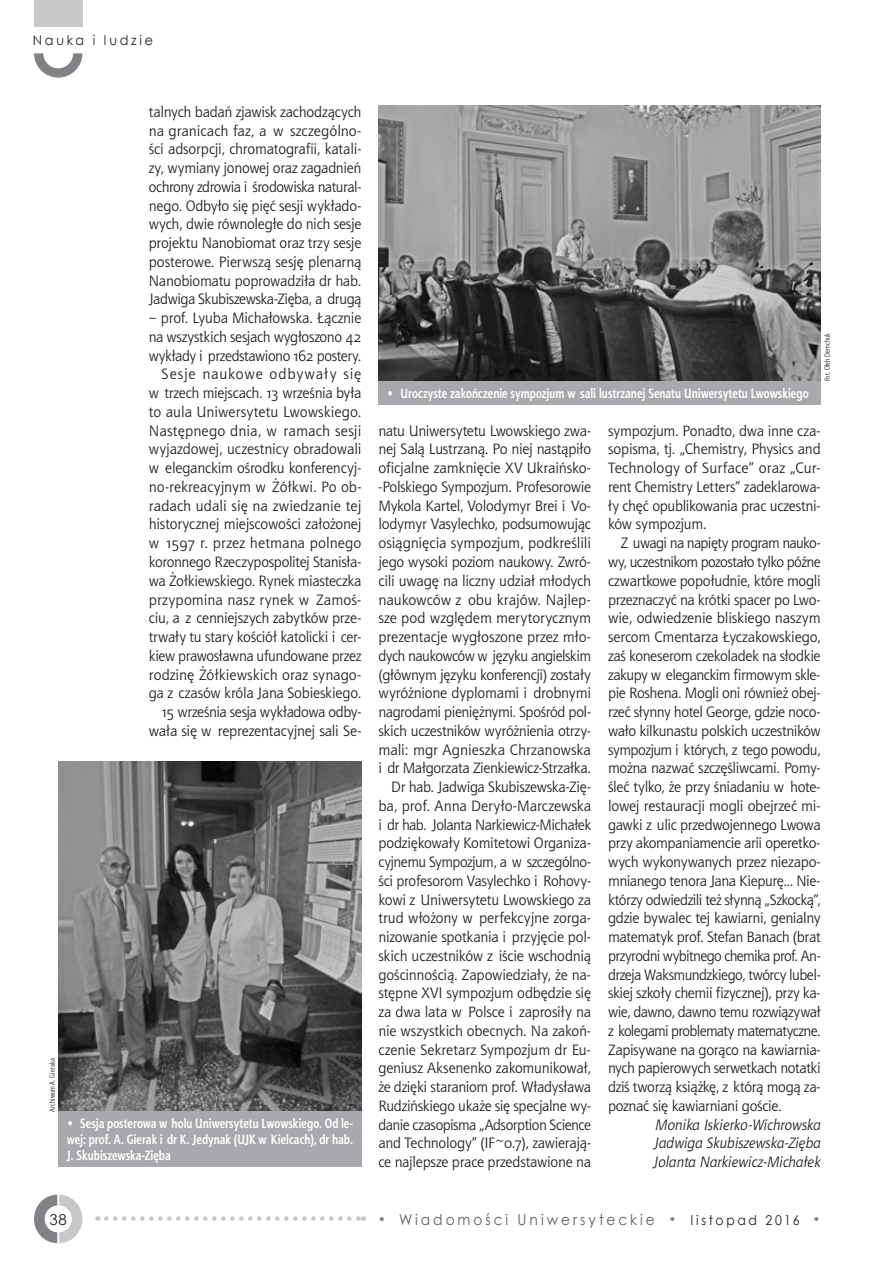
<style>
.page{position:relative;width:893px;height:1263px;background:#fff}
.page>*{position:absolute;margin:0;border:0;box-sizing:border-box;transform-origin:0 0}
.t1{font:15px/18.8px "Aerton EFN";letter-spacing:-.015em;color:#231f20;text-align:justify}
.t2{font:italic 15px/18.8px "Aerton EFN";letter-spacing:-.005em;color:#231f20;text-align:justify}
.t3{font:15px "Century Gothic";letter-spacing:.215em;color:#5f5f62;scale:.92 1}
.t4{font:15px "Century Gothic";color:#231f20}
.t5{font:700 13.5px/15.8px "Aerton Cnd EFN";letter-spacing:.005em;color:#fff;text-align:justify}
.t6{font:13.5px "Century Gothic";letter-spacing:.22em;color:#231f20;scale:.94 1}
.t7{font:7.5px "Aerton Cnd EFN";letter-spacing:.015em;color:#231f20}
.s1{font-size:13.5px;color:#808285}
.s2{font-size:13.5px;color:#231f20}
</style>
<div class="page">
<svg style="left:34px;top:1195px;width:48px;height:48px"></svg>
<div style="left:45px;top:1205px;width:27px;height:27px;background:#fff;border-radius:50%"></div>
<svg style="left:106px;top:1216px;width:258px;height:5px"></svg>
<div style="left:34px;top:0;width:48px;height:27px;background:#c7c8ca"></div>
<svg style="left:34px;top:53px;width:48px;height:25px"></svg>
<div style="left:43px;top:38px;width:30px;height:30px;background:#fff;border-radius:50%"></div>
<img style="left:58px;top:762px;width:303px;height:350px">
<img style="left:378px;top:105px;width:443px;height:276px">
<div style="left:58px;top:1112px;width:303px;height:55px;background:#a8a9ad"></div>
<div style="left:378px;top:381px;width:443px;height:24px;background:#a8a9ad"></div>
<p class="t6" style="left:33px;top:31px;width:130px">Nauka i ludzie</p>
<p class="t1" style="left:149px;top:102px;width:214px">talnych badań zjawisk zachodzących na granicach faz, a w szczególno&shy;ści adsorpcji, chromatografii, katali&shy;zy, wymiany jonowej oraz zagadnień ochrony zdrowia i środowiska natural&shy;nego. Odbyło się pięć sesji wykłado&shy;wych, dwie równoległe do nich sesje projektu Nanobiomat oraz trzy sesje posterowe. Pierwszą sesję plenarną Nanobiomatu poprowadziła dr hab.<br>Jadwiga Skubiszewska-Zięba, a drugą</p>
<p class="t1" style="left:149px;top:309px;width:214px;text-align:right">– prof. Lyuba Michałowska. Łącznie na wszystkich sesjach wygłoszono 42 wykłady i przedstawiono 162 postery.<br>Sesje naukowe odbywały się w trzech miejscach. 13 września była to aula Uniwersytetu Lwowskiego.<br>Następnego dnia, w ramach sesji wyjazdowej, uczestnicy obradowali w eleganckim ośrodku konferencyj&shy;no-rekreacyjnym w Żółkwi. Po ob&shy;radach udali się na zwiedzanie tej historycznej miejscowości założonej w 1597 r. przez hetmana polnego koronnego Rzeczypospolitej Stanisła&shy;wa Żołkiewskiego. Rynek miasteczka przypomina nasz rynek w Zamoś&shy;ciu, a z cenniejszych zabytków prze&shy;trwały tu stary kościół katolicki i cer&shy;kiew prawosławna ufundowane przez rodzinę Żółkiewskich oraz synago&shy;ga z czasów króla Jana Sobieskiego.<br>15 września sesja wykładowa odby&shy;wała się w reprezentacyjnej sali Se-</p>
<p class="t7" style="left:48px;top:1112px;width:55px;rotate:-90deg">Archiwum A. Gieraka</p>
<p class="t5" style="left:67px;top:1115px;width:288px">• Sesja posterowa w holu Uniwersytetu Lwowskiego. Od le&shy;wej: prof. A. Gierak i dr K. Jedynak (UJK w Kielcach), dr hab.<br>J. Skubiszewska-Zięba</p>
<p class="t5" style="left:387px;top:385px;width:423px">• Uroczyste zakończenie sympozjum w sali lustrzanej Senatu Uniwersytetu Lwowskiego</p>
<p class="t7" style="left:823px;top:381px;width:50px;rotate:-90deg">Fot. Oleh Demchuk</p>
<p class="t1" style="left:378px;top:421px;width:214px;text-align:right">natu Uniwersytetu Lwowskiego zwa&shy;nej Salą Lustrzaną. Po niej nastąpiło oficjalne zamknięcie XV Ukraińsko--Polskiego Sympozjum. Profesorowie Mykola Kartel, Volodymyr Brei i Vo&shy;lodymyr Vasylechko, podsumowując osiągnięcia sympozjum, podkreślili jego wysoki poziom naukowy. Zwró&shy;cili uwagę na liczny udział młodych naukowców z obu krajów. Najlep&shy;sze pod względem merytorycznym prezentacje wygłoszone przez mło&shy;dych naukowców w języku angielskim (głównym języku konferencji) zostały wyróżnione dyplomami i drobnymi nagrodami pieniężnymi. Spośród pol&shy;skich uczestników wyróżnienia otrzy&shy;mali: mgr Agnieszka Chrzanowska i dr Małgorzata Zienkiewicz-Strzałka.<br>Dr hab. Jadwiga Skubiszewska-Zię&shy;ba, prof. Anna Deryło-Marczewska i dr hab. Jolanta Narkiewicz-Michałek podziękowały Komitetowi Organiza&shy;cyjnemu Sympozjum, a w szczególno&shy;ści profesorom Vasylechko i Rohovy&shy;kowi z Uniwersytetu Lwowskiego za trud włożony w perfekcyjne zorga&shy;nizowanie spotkania i przyjęcie pol&shy;skich uczestników z iście wschodnią gościnnością. Zapowiedziały, że na&shy;stępne XVI sympozjum odbędzie się za dwa lata w Polsce i zaprosiły na nie wszystkich obecnych. Na zakoń&shy;czenie Sekretarz Sympozjum dr Eu&shy;geniusz Aksenenko zakomunikował, że dzięki staraniom prof. Władysława Rudzińskiego ukaże się specjalne wy&shy;danie czasopisma „Adsorption Science and Technology” (IF~0.7), zawierają&shy;ce najlepsze prace przedstawione na</p>
<p class="t1" style="left:608px;top:421px;width:214px">sympozjum. Ponadto, dwa inne cza&shy;sopisma, tj. „Chemistry, Physics and Technology of Surface” oraz „Cur&shy;rent Chemistry Letters” zadeklarowa&shy;ły chęć opublikowania prac uczestni&shy;ków sympozjum.</p>
<p class="t1" style="left:608px;top:534px;width:214px;text-indent:13px">Z uwagi na napięty program nauko&shy;wy, uczestnikom pozostało tylko późne czwartkowe popołudnie, które mogli przeznaczyć na krótki spacer po Lwo&shy;wie, odwiedzenie bliskiego naszym sercom Cmentarza Łyczakowskiego, zaś koneserom czekoladek na słodkie zakupy w eleganckim firmowym skle&shy;pie Roshena. Mogli oni również obej&shy;rzeć słynny hotel George, gdzie noco&shy;wało kilkunastu polskich uczestników sympozjum i których, z tego powodu, można nazwać szczęśliwcami. Pomy&shy;śleć tylko, że przy śniadaniu w hote&shy;lowej restauracji mogli obejrzeć mi&shy;gawki z ulic przedwojennego Lwowa przy akompaniamencie arii operetko&shy;wych wykonywanych przez niezapo&shy;mnianego tenora Jana Kiepurę... Nie&shy;którzy odwiedzili też słynną „Szkocką”, gdzie bywalec tej kawiarni, genialny matematyk prof. Stefan Banach (brat przyrodni wybitnego chemika prof. An&shy;drzeja Waksmundzkiego, twórcy lubel&shy;skiej szkoły chemii fizycznej), przy ka&shy;wie, dawno, dawno temu rozwiązywał z kolegami problematy matematyczne.<br>Zapisywane na gorąco na kawiarnia&shy;nych papierowych serwetkach notatki dziś tworzą książkę, z którą mogą za&shy;poznać się kawiarniani goście.</p>
<p class="t2" style="left:653px;top:1115px;width:169px">Monika Iskierko-Wichrowska Jadwiga Skubiszewska-Zięba Jolanta Narkiewicz-Michałek</p>
<p class="t4" style="left:50px;top:1209px;width:19px">38</p>
<p class="t3" style="left:378px;top:1208px;width:483px"><span class="s1">•</span> Wiadomości Uniwersyteckie <span class="s1">•</span> <span class="s2">listopad 2016</span> <span class="s1">•</span></p>
</div>
